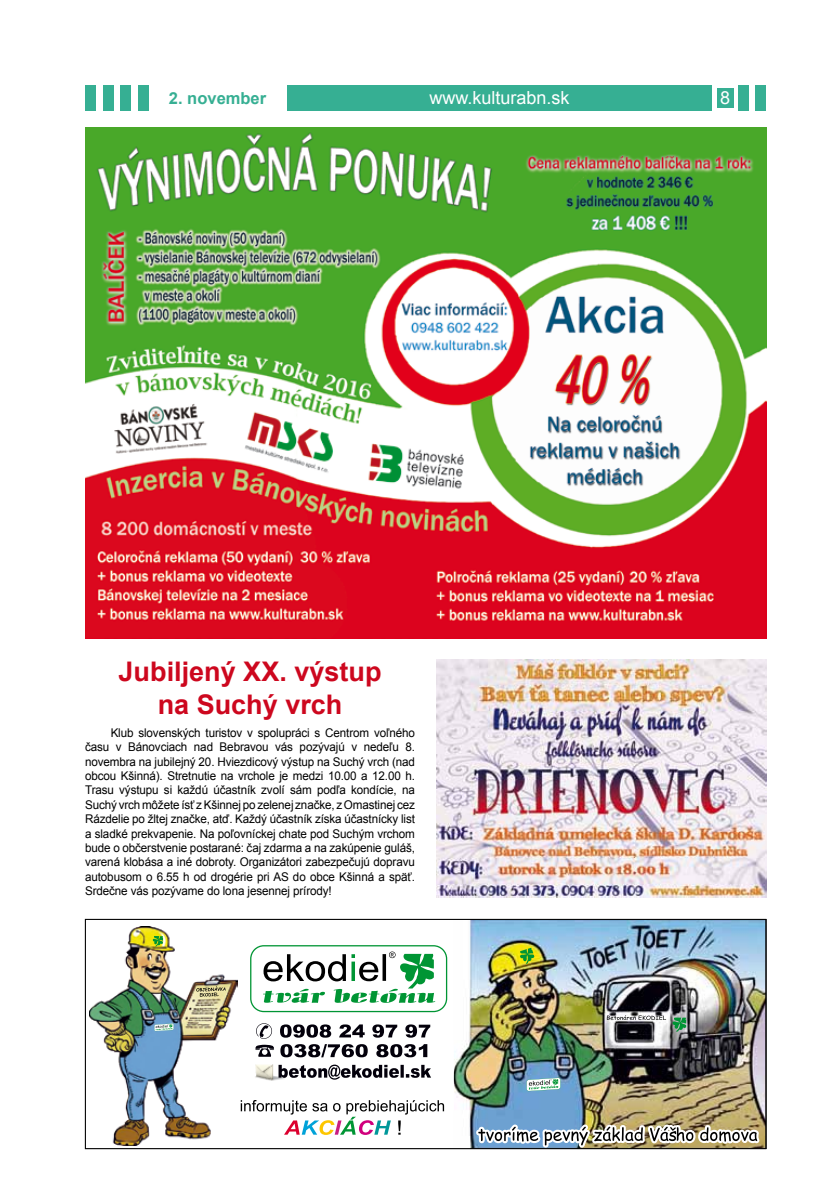
<style>
.page{position:relative;width:830px;height:1200px;background:#fff}
.page>*{position:absolute;margin:0;border:0;box-sizing:border-box;transform-origin:0 0}
.t1{font:700 27px/32.4px "Arial";color:#cd071e;text-align:center}
.t2{font:18px "Arial";color:#fff}
.t3{font:700 16.5px "Arial";color:#36af93}
.t4{font:12px/14.4px "Arial";letter-spacing:-.01em;color:#000;text-align:justify}
</style>
<div class="page">
<div style="left:286px;top:85px;width:426px;height:26px;background:#36af93"></div>
<div style="left:120px;top:85px;width:11px;height:26px;background:#36af93"></div>
<div style="left:103px;top:85px;width:10px;height:26px;background:#36af93"></div>
<div style="left:85px;top:85px;width:11px;height:26px;background:#36af93"></div>
<div style="left:138px;top:85px;width:10px;height:26px;background:#36af93"></div>
<div style="left:755px;top:85px;width:10px;height:26px;background:#36af93"></div>
<div style="left:737px;top:85px;width:11px;height:26px;background:#36af93"></div>
<div style="left:716px;top:88px;width:17px;height:20px;background:#36af93"></div>
<img style="left:436px;top:659px;width:329px;height:238px">
<img style="left:85px;top:128px;width:680px;height:510px">
<img style="left:453px;top:920px;width:310px;height:226px">
<svg style="left:280px;top:1044px;width:147px;height:13px"></svg>
<svg style="left:280px;top:1024px;width:150px;height:13px"></svg>
<svg style="left:256px;top:1023px;width:16px;height:15px"></svg>
<svg style="left:255px;top:1044px;width:19px;height:12px"></svg>
<img style="left:255px;top:1064px;width:27px;height:17px">
<svg style="left:278px;top:1064px;width:153px;height:15px"></svg>
<svg style="left:519px;top:947px;width:15px;height:16px"></svg>
<svg style="left:672px;top:1017px;width:13px;height:14px"></svg>
<svg style="left:250px;top:945px;width:197px;height:66px"></svg>
<svg style="left:526px;top:1077px;width:34px;height:13px"></svg>
<svg style="left:240px;top:1100px;width:204px;height:34px"></svg>
<img style="left:476px;top:1124px;width:283px;height:22px">
<svg style="left:606px;top:1014px;width:59px;height:5px"></svg>
<img style="left:90px;top:926px;width:147px;height:219px">
<svg style="left:196px;top:985px;width:29px;height:11px"></svg>
<svg style="left:153px;top:935px;width:10px;height:11px"></svg>
<svg style="left:154px;top:1023px;width:19px;height:7px"></svg>
<div style="left:85px;top:918px;width:680px;height:230px;border:1px solid #000"></div>
<h3 class="t3" style="left:169px;top:87px;width:99px">2. november</h3>
<h2 class="t2" style="left:429px;top:86px;width:142px">www.kulturabn.sk</h2>
<h2 class="t2" style="left:719px;top:86px;width:12px">8</h2>
<h1 class="t1" style="left:119px;top:656px;width:264px">Jubiljený XX. výstup na Suchý vrch</h1>
<p class="t4" style="left:85px;top:725px;width:331px;text-indent:26px">Klub slovenských turistov v spolupráci s Centrom voľného času v Bánovciach nad Bebravou vás pozývajú v nedeľu 8. novembra na jubilejný 20. Hviezdicový výstup na Suchý vrch (nad obcou Kšinná). Stretnutie na vrchole je medzi 10.00 a 12.00 h.<br>Trasu výstupu si každú účastník zvolí sám podľa kondície, na Suchý vrch môžete ísť z Kšinnej po zelenej značke, z Omastinej cez Rázdelie po žltej značke, atď. Každý účastník získa účastnícky list a sladké prekvapenie. Na poľovníckej chate pod Suchým vrchom bude o občerstvenie postarané: čaj zdarma a na zakúpenie guláš, varená klobása a iné dobroty. Organizátori zabezpečujú dopravu autobusom o 6.55 h od drogérie pri AS do obce Kšinná a späť.<br>Srdečne vás pozývame do lona jesennej prírody!</p>
</div>
